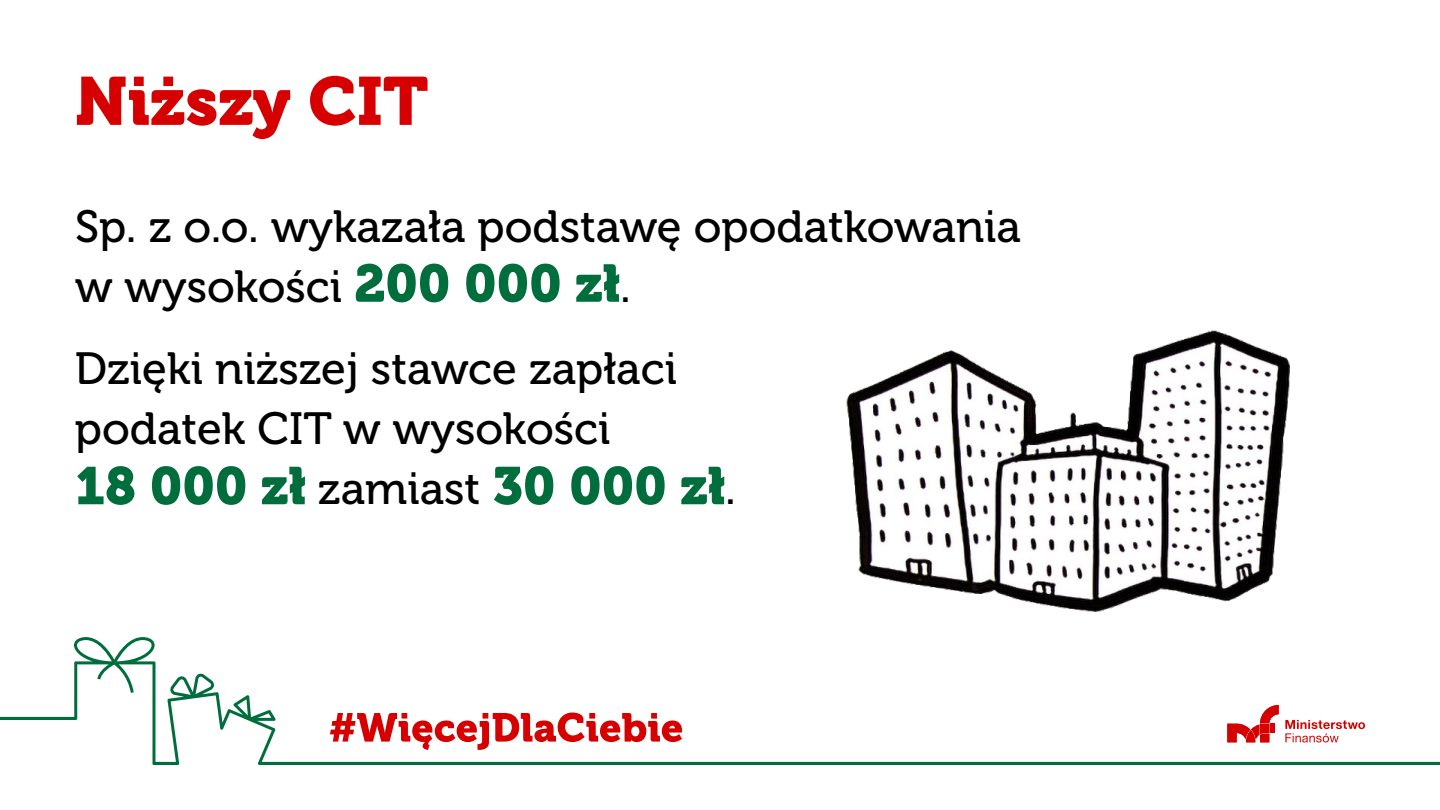
<style>
.page{position:relative;width:1440px;height:810px;background:#fff}
.page>*{position:absolute;margin:0;border:0;box-sizing:border-box;transform-origin:0 0}
.t1{font:67.5px "Museo 900";color:#d70000}
.t2{font:52.5px "Museo 900";color:#006e3c}
.t3{font:45px/60px "Museo 500";color:#000}
.s1{font-family:"Museo 900";font-size:52.5px;color:#006e3c}
.s2{font-family:"Museo 500";font-size:45px;color:#000}
</style>
<div class="page">
<svg style="left:0;top:637px;width:1440px;height:128px"></svg>
<svg style="left:1285px;top:720px;width:80px;height:23px"></svg>
<svg style="left:1227px;top:705px;width:52px;height:37px"></svg>
<img style="left:847px;top:330px;width:443px;height:281px">
<h1 class="t1" style="left:75px;top:63px;width:355px">Niższy CIT</h1>
<p class="t3" style="left:75px;top:197px;width:948px">Sp. z o.o. wykazała podstawę opodatkowania w wysokości <span class="s1">200 000 zł</span>.</p>
<p class="t3" style="left:75px;top:340px;width:604px">Dzięki niższej stawce zapłaci podatek CIT w wysokości</p>
<p class="t2" style="left:75px;top:456px;width:663px">18 000 zł <span class="s2">zamiast</span> 30 000 zł<span class="s2">.</span></p>
</div>
